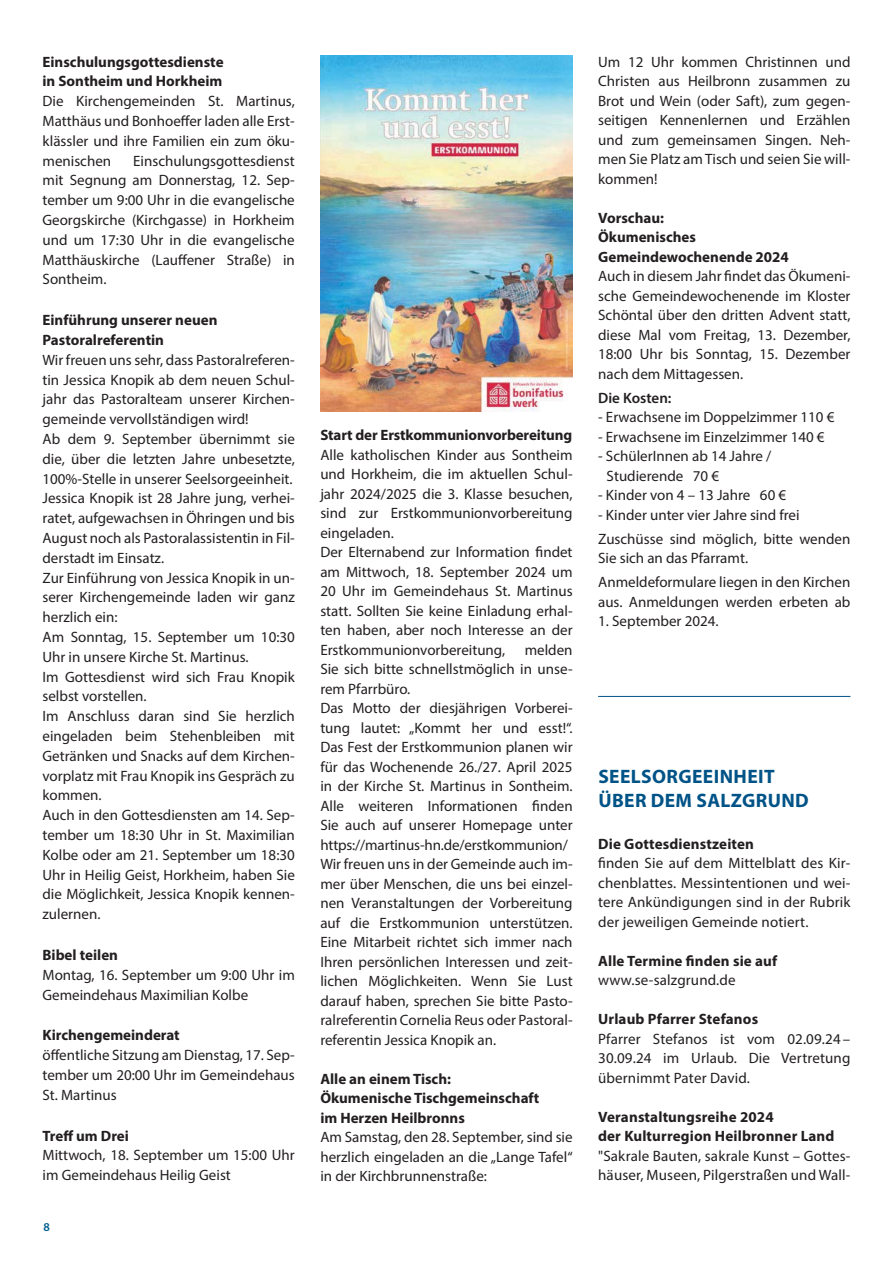
<style>
.page{position:relative;width:893px;height:1263px;background:#fff}
.page>*{position:absolute;margin:0;border:0;box-sizing:border-box;transform-origin:0 0}
.t1{font:700 19.5px/23.4px "Myriad Pro";letter-spacing:.02em;color:#005387}
.t2{font:15px/19.5px "Myriad Pro";color:#231f20}
.t3{font:700 15px/19.5px "Myriad Pro";letter-spacing:.01em;color:#231f20}
.t4{font:600 15px "Myriad Pro";color:#231f20}
.t5{font:600 12px "Myriad Pro";color:#005e90}
.s1{font-weight:700}
.s2{font-weight:400}
</style>
<div class="page">
<hr style="left:598px;top:696px;width:252px;height:1px;background:#005387">
<img style="left:321px;top:55px;width:252px;height:356px">
<p class="t2" style="left:43px;top:53px;width:254px"><span class="s1">Einschulungsgottesdienste<br>in Sontheim und Horkheim<br></span>Die Kirchengemeinden St. Martinus,<br>Matthäus und Bonhoeffer laden alle Erst&shy;klässler und ihre Familien ein zum öku&shy;menischen</p>
<p class="t2" style="left:43px;top:152px;width:254px;text-align:justify;text-indent:91px">Einschulungsgottesdienst mit Segnung am Donnerstag, 12. Sep&shy;tember um 9:00 Uhr in die evangelische Georgskirche (Kirchgasse) in Horkheim und um 17:30 Uhr in die evangelische Matthäuskirche (Lauffener Straße) in Sontheim.</p>
<p class="t2" style="left:43px;top:312px;width:254px"><span class="s1">Einführung unserer neuen Pastoralreferentin<br></span>Wir freuen uns sehr, dass Pastoralreferen&shy;tin Jessica Knopik ab dem neuen Schul&shy;jahr das Pastoralteam unserer Kirchen&shy;gemeinde vervollständigen wird!<br>Ab dem 9. September übernimmt sie die, über die letzten Jahre unbesetzte, 100%-Stelle in unserer Seelsorgeeinheit.<br>Jessica Knopik ist 28 Jahre jung, verhei&shy;ratet, aufgewachsen in Öhringen und bis August noch als Pastoralassistentin in Fil&shy;derstadt im Einsatz.<br>Zur Einführung von Jessica Knopik in un&shy;serer Kirchengemeinde laden wir ganz herzlich ein:<br>Am Sonntag, 15. September um 10:30<br>Uhr in unsere Kirche St. Martinus.<br>Im Gottesdienst wird sich Frau Knopik selbst vorstellen.<br>Im Anschluss daran sind Sie herzlich eingeladen beim Stehenbleiben mit Getränken und Snacks auf dem Kirchen&shy;vorplatz mit Frau Knopik ins Gespräch zu kommen.<br>Auch in den Gottesdiensten am 14. Sep&shy;tember um 18:30 Uhr in St. Maximilian Kolbe oder am 21. September um 18:30<br>Uhr in Heilig Geist, Horkheim, haben Sie die Möglichkeit, Jessica Knopik kennen&shy;zulernen.</p>
<p class="t2" style="left:43px;top:947px;width:254px"><span class="s1">Bibel teilen<br></span>Montag, 16. September um 9:00 Uhr im<br>Gemeindehaus Maximilian Kolbe</p>
<p class="t2" style="left:43px;top:1027px;width:254px"><span class="s1">Kirchengemeinderat<br></span>öffentliche Sitzung am Dienstag, 17. Sep&shy;tember um 20:00 Uhr im Gemeindehaus<br>St. Martinus</p>
<p class="t2" style="left:43px;top:1127px;width:254px"><span class="s1">Treff um Drei<br></span>Mittwoch, 18. September um 15:00 Uhr im Gemeindehaus Heilig Geist</p>
<p class="t5" style="left:44px;top:1219px;width:8px">8</p>
<p class="t2" style="left:320px;top:427px;width:254px"><span class="s1">Start der Erstkommunionvorbereitung </span>Alle katholischen Kinder aus Sontheim und Horkheim, die im aktuellen Schul&shy;jahr 2024/2025 die 3. Klasse besuchen, sind zur Erstkommunionvorbereitung eingeladen.<br>Der Elternabend zur Information findet am Mittwoch, 18. September 2024 um 20 Uhr im Gemeindehaus St. Martinus statt. Sollten Sie keine Einladung erhal&shy;ten haben, aber noch Interesse an der Erstkommunionvorbereitung,</p>
<p class="t2" style="left:320px;top:641px;width:254px;text-indent:204px">melden Sie sich bitte schnellstmöglich in unse&shy;rem Pfarrbüro.<br>Das Motto der diesjährigen Vorberei&shy;tung lautet: „Kommt her und esst!“.<br>Das Fest der Erstkommunion planen wir für das Wochenende 26./27. April 2025 in der Kirche St. Martinus in Sontheim.<br>Alle weiteren Informationen finden Sie auch auf unserer Homepage unter https://martinus-hn.de/erstkommunion/ Wir freuen uns in der Gemeinde auch im&shy;mer über Menschen, die uns bei einzel&shy;nen Veranstaltungen der Vorbereitung auf die Erstkommunion unter stützen.<br>Eine Mitarbeit richtet sich immer nach Ihren persönlichen Interessen und zeit&shy;lichen Möglichkeiten. Wenn Sie Lust darauf haben, sprechen Sie bitte Pasto&shy;ralreferentin Cornelia Reus oder Pastoral&shy;referentin Jessica Knopik an.</p>
<p class="t2" style="left:320px;top:1070px;width:254px"><span class="s1">Alle an einem Tisch:<br>Ökumenische Tischgemeinschaft<br>im Herzen Heilbronns<br></span>Am Samstag, den 28. September, sind sie herzlich eingeladen an die „Lange Tafel“ in der Kirchbrunnenstraße:</p>
<p class="t2" style="left:598px;top:53px;width:254px;text-align:justify">Um 12 Uhr kommen Christinnen und Christen aus Heilbronn zusammen zu Brot und Wein (oder Saft), zum gegen&shy;seitigen Kennenlernen und Erzählen und zum gemeinsamen Singen. Neh&shy;men Sie Platz am Tisch und seien Sie will&shy;kommen!</p>
<p class="t2" style="left:598px;top:209px;width:254px"><span class="s1">Vorschau:<br>Ökumenisches<br>Gemeindewochenende 2024<br></span>Auch in diesem Jahr findet das Ökumeni&shy;sche Gemeindewochenende im Kloster<br>Schöntal über den dritten Advent statt, diese Mal vom Freitag, 13. Dezember,<br>18:00 Uhr bis Sonntag, 15. Dezember nach dem Mittagessen.</p>
<p class="t4" style="left:598px;top:389px;width:75px">Die Kosten:</p>
<p class="t2" style="left:598px;top:409px;width:238px">- Erwachsene im Doppelzimmer 110 €</p>
<p class="t2" style="left:598px;top:428px;width:228px">- Erwachsene im Einzelzimmer 140 €</p>
<p class="t2" style="left:607px;top:448px;width:166px;text-indent:-8px">- SchülerInnen ab 14 Jahre /<br>Studierende 70 €</p>
<p class="t2" style="left:598px;top:487px;width:190px">- Kinder von 4 – 13 Jahre 60 €</p>
<p class="t2" style="left:598px;top:504px;width:254px;line-height:24px">- Kinder unter vier Jahre sind frei<br>Zuschüsse sind möglich, bitte wenden</p>
<p class="t2" style="left:598px;top:548px;width:254px;line-height:24px">Sie sich an das Pfarramt.<br>Anmeldeformulare liegen in den Kirchen</p>
<p class="t2" style="left:598px;top:593px;width:254px">aus. Anmeldungen werden erbeten ab</p>
<p class="t2" style="left:598px;top:613px;width:122px">1. September 2024.</p>
<p class="t1" style="left:598px;top:767px;width:212px">SEELSORGEEINHEIT<br>ÜBER DEM SALZGRUND</p>
<p class="t2" style="left:598px;top:835px;width:254px"><span class="s1">Die Gottesdienstzeiten<br></span>finden Sie auf dem Mittelblatt des Kir&shy;chenblattes. Messintentionen und wei&shy;tere Ankündigungen sind in der Rubrik der jeweiligen Gemeinde notiert.</p>
<p class="t3" style="left:598px;top:952px;width:181px">Alle Termine finden sie auf <span class="s2">www.se-salzgrund.de</span></p>
<p class="t2" style="left:598px;top:1011px;width:254px"><span class="s1">Urlaub Pfarrer Stefanos<br></span>Pfarrer Stefanos ist vom 02.09.24 –<br>30.09.24 im Urlaub. Die Vertretung übernimmt Pater David.</p>
<p class="t2" style="left:598px;top:1108px;width:254px"><span class="s1">Veranstaltungsreihe 2024<br>der Kulturregion Heilbronner Land </span>"Sakrale Bauten, sakrale Kunst – Gottes&shy;häuser, Museen, Pilgerstraßen und Wall-</p>
</div>
